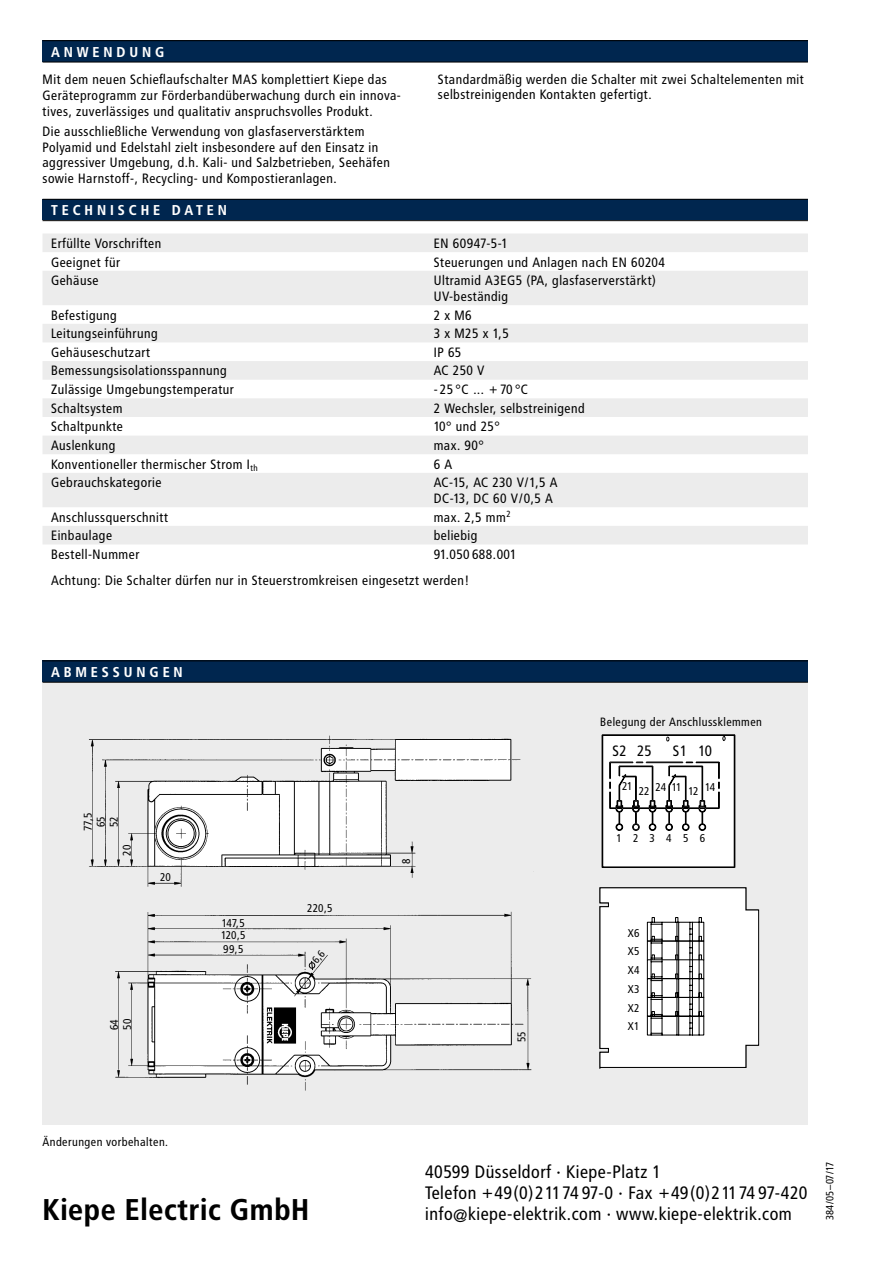
<style>
.page{position:relative;width:893px;height:1263px;background:#fff}
.page>*{position:absolute;margin:0;border:0;box-sizing:border-box;transform-origin:0 0}
.t1{font:700 30px "Transit";color:#000}
.t2{font:18px/21.3px "Transit";letter-spacing:-.01em;color:#000}
.t3{font:15px "Transit";letter-spacing:-.01em;color:#000}
.t4{font:700 14.25px "Transit";letter-spacing:.25em;color:#fff}
.t5{font:13.5px/15.8px "Transit";color:#000}
.t6{font:13.5px/15.8px "Transit";letter-spacing:-.02em;color:#000}
.t7{font:12px "Transit";color:#000}
.t8{font:11.25px/18.8px "Transit";letter-spacing:-.025em;color:#000}
.t9{font:10.5px "Transit";letter-spacing:-.005em;color:#000}
</style>
<div class="page">
<div style="left:43px;top:41px;width:765px;height:21px;background:#00264f"></div>
<hr style="left:43px;top:40px;width:765px;height:1px;background:#000">
<hr style="left:43px;top:62px;width:765px;height:1px;background:#000">
<div style="left:43px;top:199px;width:765px;height:21px;background:#00264f"></div>
<svg style="left:43px;top:234px;width:765px;height:310px;fill:#ececec"></svg>
<hr style="left:43px;top:199px;width:765px;height:1px;background:#000">
<hr style="left:43px;top:220px;width:765px;height:1px;background:#000">
<div style="left:43px;top:661px;width:765px;height:464px;background:#ececec"></div>
<div style="left:43px;top:661px;width:765px;height:21px;background:#00264f"></div>
<hr style="left:43px;top:660px;width:765px;height:1px;background:#000">
<hr style="left:43px;top:682px;width:765px;height:1px;background:#000">
<img style="left:89px;top:735px;width:443px;height:356px">
<svg style="left:602px;top:734px;width:133px;height:134px;background:#ddd"></svg>
<svg style="left:599px;top:887px;width:160px;height:182px;background:#e7e7e7"></svg>
<svg style="left:149px;top:949px;width:361px;height:127px"></svg>
<p class="t4" style="left:51px;top:43px;width:115px">ANWENDUNG</p>
<p class="t5" style="left:43px;top:72px;width:360px">Mit dem neuen Schieflaufschalter MAS komplettiert Kiepe das<br>Geräteprogramm zur Förderbandüberwachung durch ein innova&shy;tives, zuverlässiges und qualitativ anspruchsvolles Produkt.</p>
<p class="t5" style="left:43px;top:123px;width:349px">Die ausschließliche Verwendung von glasfaserverstärktem Polyamid und Edelstahl zielt insbesondere auf den Einsatz in aggressiver Umgebung, d.h. Kali- und Salzbetrieben, Seehäfen sowie Harnstoff-, Recycling- und Kompostieranlagen.</p>
<p class="t5" style="left:438px;top:71px;width:368px">Standardmäßig werden die Schalter mit zwei Schaltelementen mit selbstreinigenden Kontakten gefertigt.</p>
<p class="t4" style="left:51px;top:202px;width:178px">TECHNISCHE DATEN</p>
<p class="t5" style="left:51px;top:235px;width:112px">Erfüllte Vorschriften</p>
<p class="t5" style="left:434px;top:235px;width:76px">EN 60947-5-1</p>
<p class="t5" style="left:51px;top:254px;width:71px">Geeignet für</p>
<p class="t5" style="left:434px;top:254px;width:233px">Steuerungen und Anlagen nach EN 60204</p>
<p class="t5" style="left:51px;top:273px;width:50px">Gehäuse</p>
<p class="t5" style="left:434px;top:273px;width:224px">Ultramid A3EG5 (PA, glasfaserverstärkt)<br>UV-beständig</p>
<p class="t5" style="left:51px;top:307px;width:68px">Befestigung</p>
<p class="t5" style="left:434px;top:307px;width:40px">2 x M6</p>
<p class="t5" style="left:51px;top:326px;width:109px">Leitungseinführung</p>
<p class="t5" style="left:434px;top:326px;width:77px">3 x M25 x 1,5</p>
<p class="t5" style="left:51px;top:344px;width:101px">Gehäuseschutzart</p>
<p class="t5" style="left:434px;top:344px;width:30px">IP 65</p>
<p class="t5" style="left:51px;top:363px;width:178px">Bemessungsisolationsspannung</p>
<p class="t5" style="left:434px;top:363px;width:53px">AC 250 V</p>
<p class="t5" style="left:51px;top:382px;width:185px">Zulässige Umgebungstemperatur</p>
<p class="t5" style="left:434px;top:382px;width:96px">-25°C … +70°C</p>
<p class="t5" style="left:51px;top:400px;width:74px">Schaltsystem</p>
<p class="t5" style="left:434px;top:400px;width:153px">2 Wechsler, selbstreinigend</p>
<p class="t5" style="left:51px;top:419px;width:74px">Schaltpunkte</p>
<p class="t5" style="left:434px;top:419px;width:68px">10° und 25°</p>
<p class="t5" style="left:51px;top:437px;width:66px">Auslenkung</p>
<p class="t5" style="left:434px;top:437px;width:52px">max. 90°</p>
<p class="t5" style="left:51px;top:456px;width:208px">Konventioneller thermischer Strom I<sub>th</sub></p>
<p class="t5" style="left:434px;top:456px;width:20px">6 A</p>
<p class="t5" style="left:51px;top:475px;width:113px">Gebrauchskategorie</p>
<p class="t6" style="left:434px;top:475px;width:126px">AC-15, AC 230 V/1,5 A<br>DC-13, DC 60 V/0,5 A</p>
<p class="t5" style="left:51px;top:509px;width:119px">Anschlussquerschnitt</p>
<p class="t5" style="left:434px;top:509px;width:79px">max. 2,5 mm<sup>2</sup></p>
<p class="t5" style="left:51px;top:528px;width:63px">Einbaulage</p>
<p class="t5" style="left:434px;top:528px;width:46px">beliebig</p>
<p class="t5" style="left:51px;top:546px;width:90px">Bestell-Nummer</p>
<p class="t5" style="left:51px;top:541px;width:468px;line-height:26.4px;text-indent:383px">91.050688.001<br>Achtung: Die Schalter dürfen nur in Steuerstromkreisen eingesetzt werden!</p>
<p class="t4" style="left:51px;top:663px;width:134px">ABMESSUNGEN</p>
<p class="t8" style="left:79px;top:831px;width:20px;rotate:-90deg">77,5</p>
<p class="t8" style="left:94px;top:827px;width:13px;line-height:13.2px;rotate:-90deg">65<br>52</p>
<p class="t8" style="left:118px;top:855px;width:13px;rotate:-90deg">20</p>
<p class="t8" style="left:160px;top:868px;width:13px">20</p>
<p class="t8" style="left:108px;top:1030px;width:13px;line-height:13px;rotate:-90deg">64<br>50</p>
<p class="t8" style="left:222px;top:913px;width:25px">147,5</p>
<p class="t8" style="left:221px;top:926px;width:27px">120,5</p>
<p class="t8" style="left:223px;top:940px;width:22px">99,5</p>
<p class="t8" style="left:307px;top:899px;width:27px">220,5</p>
<p class="t8" style="left:397px;top:863px;width:7px;rotate:-90deg">8</p>
<p class="t8" style="left:512px;top:1042px;width:13px;rotate:-90deg">55</p>
<p class="t7" style="left:600px;top:714px;width:164px">Belegung der Anschlussklemmen</p>
<p class="t3" style="left:612px;top:742px;width:16px">S2</p>
<p class="t3" style="left:637px;top:742px;width:17px">25</p>
<p class="t3" style="left:673px;top:742px;width:41px">S1 10</p>
<p class="t8" style="left:622px;top:777px;width:12px">21</p>
<p class="t8" style="left:639px;top:778px;width:79px">22 24 11 12 14</p>
<p class="t8" style="left:616px;top:828px;width:91px">123456</p>
<p class="t8" style="left:628px;top:923px;width:14px;text-align:justify">X6<br>X5<br>X4<br>X3<br>X2<br>X1</p>
<p class="t7" style="left:43px;top:1135px;width:128px">Änderungen vorbehalten.</p>
<h2 class="t2" style="left:425px;top:1161px;width:385px">40599 Düsseldorf · Kiepe-Platz 1<br>Telefon +49(0)2117497-0 · Fax +49(0)2117497-420</h2>
<h1 class="t1" style="left:43px;top:1192px;width:269px">Kiepe Electric GmbH</h1>
<h2 class="t2" style="left:425px;top:1204px;width:369px">info@kiepe-elektrik.com · www.kiepe-elektrik.com</h2>
<p class="t9" style="left:824px;top:1220px;width:60px;rotate:-90deg">384/05–07/17</p>
</div>
